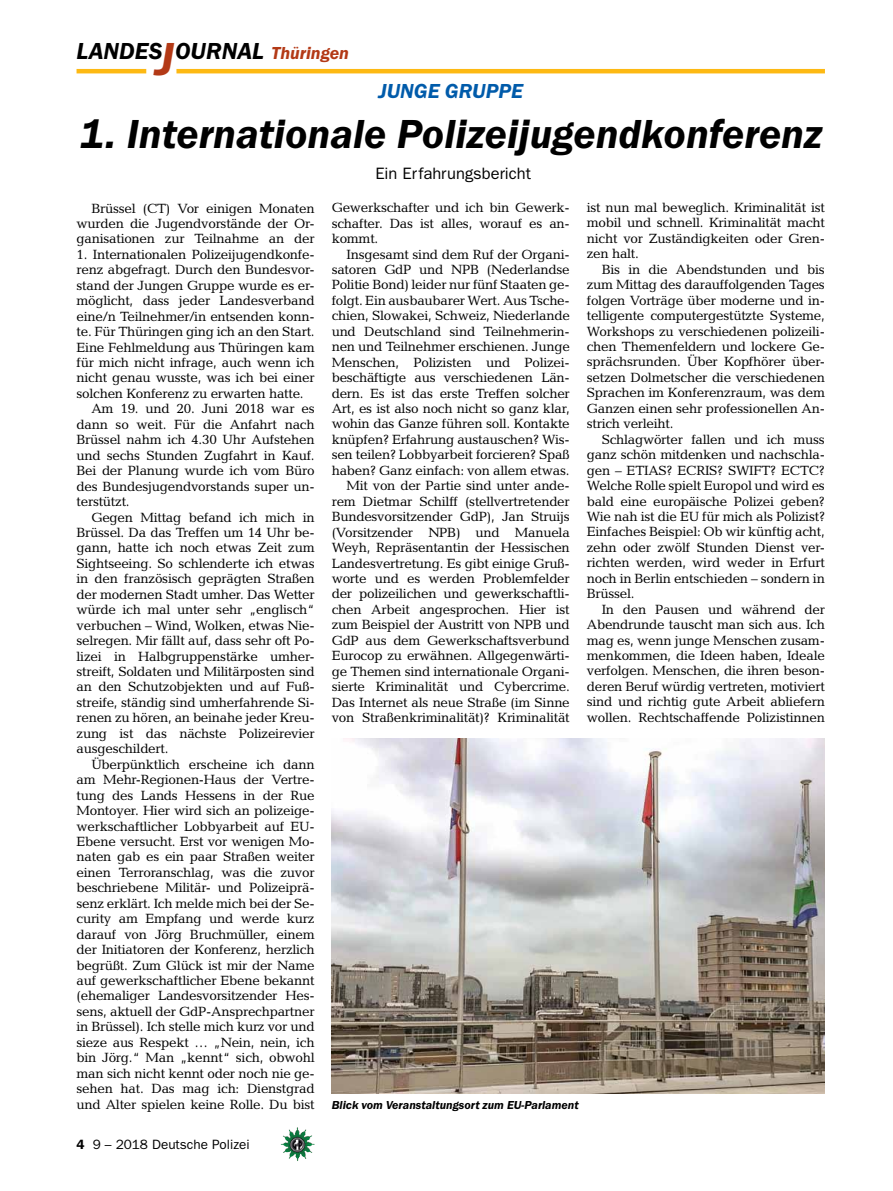
<style>
.page{position:relative;width:893px;height:1191px;background:#fff}
.page>*{position:absolute;margin:0;border:0;box-sizing:border-box;transform-origin:0 0}
.t1{font:italic 600 42px "Franklin Gothic Itc T";color:#000}
.t2{font:italic 600 24px "Franklin Gothic Itc T";color:#000}
.t3{font:italic 600 21px "Franklin Gothic Itc T";color:#005baa}
.t4{font:16.5px "Franklin Gothic";color:#000}
.t5{font:13.5px/15.5px "Candida";letter-spacing:-.02em;color:#000;text-align:justify}
.t6{font:13.5px "Franklin Gothic";color:#000}
.t7{font:italic 600 12px "Franklin Gothic Itc T";color:#000}
.s1{font-size:48px;color:#b33916}
.s2{font-size:18px;color:#b33916}
.s3{font-weight:600}
</style>
<div class="page">
<hr style="left:77px;top:69px;width:69px;height:4px;background:#fdb913">
<hr style="left:176px;top:69px;width:649px;height:4px;background:#fdb913">
<img style="left:281px;top:1128px;width:16px;height:24px">
<img style="left:332px;top:738px;width:493px;height:355px">
<h2 class="t2" style="left:77px;top:37px;width:274px">LANDES<span class="s1">J</span>OURNAL <span class="s2">Thüringen</span></h2>
<h3 class="t3" style="left:378px;top:79px;width:14px">junge</h3>
<h3 class="t3" style="left:445px;top:79px;width:15px">gru</h3>
<h3 class="t3" style="left:486px;top:79px;width:38px">ppe</h3>
<h1 class="t1" style="left:79px;top:109px;width:745px">1. Internationale Polizeijugendkonferenz</h1>
<p class="t4" style="left:375px;top:164px;width:157px">Ein Erfahrungsbericht</p>
<p class="t5" style="left:77px;top:200px;width:240px;text-indent:15px">Brüssel (CT) Vor einigen Monaten wurden die Jugendvorstände der Or&shy;ganisationen zur Teilnahme an der</p>
<p class="t5" style="left:77px;top:247px;width:240px">1. Internationalen Polizeijugendkonfe-</p>
<p class="t5" style="left:77px;top:262px;width:240px">renz abgefragt. Durch den Bundesvor-</p>
<p class="t5" style="left:77px;top:277px;width:240px">stand der Jungen Gruppe wurde es er-</p>
<p class="t5" style="left:77px;top:293px;width:240px">möglicht, dass jeder Landesverband</p>
<p class="t5" style="left:77px;top:308px;width:240px">eine/n Teilnehmer/in entsenden konn-</p>
<p class="t5" style="left:77px;top:324px;width:240px">te. Für Thüringen ging ich an den Start.</p>
<p class="t5" style="left:77px;top:339px;width:240px">Eine Fehlmeldung aus Thüringen kam</p>
<p class="t5" style="left:77px;top:355px;width:240px">für mich nicht infrage, auch wenn ich</p>
<p class="t5" style="left:77px;top:370px;width:240px">nicht genau wusste, was ich bei einer</p>
<p class="t5" style="left:77px;top:386px;width:229px">solchen Konferenz zu erwarten hatte.</p>
<p class="t5" style="left:91px;top:401px;width:225px">Am 19. und 20. Juni 2018 war es</p>
<p class="t5" style="left:77px;top:416px;width:240px">dann so weit. Für die Anfahrt nach</p>
<p class="t5" style="left:77px;top:432px;width:240px">Brüssel nahm ich 4.30 Uhr Aufstehen</p>
<p class="t5" style="left:77px;top:447px;width:240px">und sechs Stunden Zugfahrt in Kauf.</p>
<p class="t5" style="left:77px;top:463px;width:240px">Bei der Planung wurde ich vom Büro</p>
<p class="t5" style="left:77px;top:478px;width:240px">des Bundesjugendvorstands super un-</p>
<p class="t5" style="left:77px;top:494px;width:55px">terstützt.</p>
<p class="t5" style="left:91px;top:509px;width:225px">Gegen Mittag befand ich mich in</p>
<p class="t5" style="left:77px;top:525px;width:240px">Brüssel. Da das Treffen um 14 Uhr be-</p>
<p class="t5" style="left:77px;top:540px;width:240px">gann, hatte ich noch etwas Zeit zum</p>
<p class="t5" style="left:77px;top:555px;width:240px">Sightseeing. So schlenderte ich etwas</p>
<p class="t5" style="left:77px;top:571px;width:240px">in den französisch geprägten Straßen</p>
<p class="t5" style="left:77px;top:586px;width:240px">der modernen Stadt umher. Das Wetter</p>
<p class="t5" style="left:77px;top:602px;width:240px">würde ich mal unter sehr „englisch“</p>
<p class="t5" style="left:77px;top:617px;width:240px">verbuchen – Wind, Wolken, etwas Nie-</p>
<p class="t5" style="left:77px;top:633px;width:240px">selregen. Mir fällt auf, dass sehr oft Po-</p>
<p class="t5" style="left:77px;top:648px;width:240px">lizei in Halbgruppenstärke umher-</p>
<p class="t5" style="left:77px;top:664px;width:240px">streift, Soldaten und Militärposten sind</p>
<p class="t5" style="left:77px;top:679px;width:240px">an den Schutzobjekten und auf Fuß-</p>
<p class="t5" style="left:77px;top:694px;width:240px">streife, ständig sind umherfahrende Si-</p>
<p class="t5" style="left:77px;top:710px;width:240px">renen zu hören, an beinahe jeder Kreu-</p>
<p class="t5" style="left:77px;top:725px;width:240px">zung ist das nächste Polizeirevier</p>
<p class="t5" style="left:77px;top:741px;width:93px">ausgeschildert.</p>
<p class="t5" style="left:91px;top:756px;width:225px">Überpünktlich erscheine ich dann</p>
<p class="t5" style="left:77px;top:772px;width:240px">am Mehr-Regionen-Haus der Vertre-</p>
<p class="t5" style="left:77px;top:787px;width:240px">tung des Lands Hessens in der Rue</p>
<p class="t5" style="left:77px;top:803px;width:240px">Montoyer. Hier wird sich an polizeige-</p>
<p class="t5" style="left:77px;top:818px;width:240px">werkschaftlicher Lobbyarbeit auf EU-</p>
<p class="t5" style="left:77px;top:833px;width:240px">Ebene versucht. Erst vor wenigen Mo-</p>
<p class="t5" style="left:77px;top:849px;width:240px">naten gab es ein paar Straßen weiter</p>
<p class="t5" style="left:77px;top:864px;width:240px">einen Terroranschlag, was die zuvor</p>
<p class="t5" style="left:77px;top:880px;width:240px">beschriebene Militär- und Polizeiprä-</p>
<p class="t5" style="left:77px;top:895px;width:240px">senz erklärt. Ich melde mich bei der Se-</p>
<p class="t5" style="left:77px;top:911px;width:240px">curity am Empfang und werde kurz</p>
<p class="t5" style="left:77px;top:926px;width:240px">darauf von Jörg Bruchmüller, einem</p>
<p class="t5" style="left:77px;top:942px;width:240px">der Initiatoren der Konferenz, herzlich</p>
<p class="t5" style="left:77px;top:957px;width:240px">begrüßt. Zum Glück ist mir der Name</p>
<p class="t5" style="left:77px;top:972px;width:240px">auf gewerkschaftlicher Ebene bekannt</p>
<p class="t5" style="left:77px;top:988px;width:240px">(ehemaliger Landesvorsitzender Hes-</p>
<p class="t5" style="left:77px;top:1003px;width:240px">sens, aktuell der GdP-Ansprechpartner</p>
<p class="t5" style="left:77px;top:1019px;width:240px">in Brüssel). Ich stelle mich kurz vor und</p>
<p class="t5" style="left:77px;top:1034px;width:240px">sieze aus Respekt … „Nein, nein, ich</p>
<p class="t5" style="left:77px;top:1050px;width:240px">bin Jörg.“ Man „kennt“ sich, obwohl</p>
<p class="t5" style="left:77px;top:1065px;width:240px">man sich nicht kennt oder noch nie ge-</p>
<p class="t5" style="left:77px;top:1081px;width:240px">sehen hat. Das mag ich: Dienstgrad</p>
<p class="t5" style="left:77px;top:1096px;width:240px">und Alter spielen keine Rolle. Du bist</p>
<p class="t6" style="left:77px;top:1136px;width:175px"><span class="s3">4</span> 9 – 2018 Deutsche Polizei</p>
<p class="t5" style="left:332px;top:200px;width:240px">Gewerkschafter und ich bin Gewerk&shy;schafter. Das ist alles, worauf es an&shy;kommt.</p>
<p class="t5" style="left:332px;top:246px;width:240px;text-align:right">Insgesamt sind dem Ruf der Organi&shy;satoren GdP und NPB (Nederlandse Politie Bond) leider nur fünf Staaten ge&shy;folgt. Ein ausbaubarer Wert. Aus Tsche&shy;chien, Slowakei, Schweiz, Niederlande und Deutschland sind Teilnehmerin&shy;nen und Teilnehmer erschienen. Junge Menschen, Polizisten und Polizei&shy;beschäftigte aus verschiedenen Län&shy;dern. Es ist das erste Treffen solcher Art, es ist also noch nicht so ganz klar, wohin das Ganze führen soll. Kontakte knüpfen? Erfahrung austauschen? Wis&shy;sen teilen? Lobbyarbeit forcieren? Spaß haben? Ganz einfach: von allem etwas.<br>Mit von der Partie sind unter ande&shy;rem Dietmar Schilff (stellvertretender Bundesvorsitzender GdP), Jan Struijs (Vorsitzender NPB) und Manuela Weyh, Repräsentantin der Hessischen Landesvertretung. Es gibt einige Gruß&shy;worte und es werden Problemfelder der polizeilichen und gewerkschaftli&shy;chen Arbeit angesprochen. Hier ist zum Beispiel der Austritt von NPB und GdP aus dem Gewerkschaftsverbund Eurocop zu erwähnen. Allgegenwärti&shy;ge Themen sind internationale Organi&shy;sierte Kriminalität und Cybercrime.<br>Das Internet als neue Straße (im Sinne von Straßenkriminalität)? Kriminalität</p>
<p class="t5" style="left:587px;top:200px;width:240px">ist nun mal beweglich. Kriminalität ist mobil und schnell. Kriminalität macht nicht vor Zuständigkeiten oder Gren&shy;zen halt.</p>
<p class="t5" style="left:587px;top:261px;width:240px;text-indent:15px">Bis in die Abendstunden und bis zum Mittag des darauffolgenden Tages folgen Vorträge über moderne und in&shy;telligente computergestützte Systeme, Workshops zu verschiedenen polizeili&shy;chen Themenfeldern und lockere Ge&shy;sprächsrunden. Über Kopfhörer über&shy;setzen Dolmetscher die verschiedenen Sprachen im Konferenzraum, was dem Ganzen einen sehr professionellen An&shy;strich verleiht.</p>
<p class="t5" style="left:587px;top:431px;width:240px;text-indent:15px">Schlagwörter fallen und ich muss ganz schön mitdenken und nachschla&shy;gen – ETIAS? ECRIS? SWIFT? ECTC?<br>Welche Rolle spielt Europol und wird es bald eine europäische Polizei geben?<br>Wie nah ist die EU für mich als Polizist?<br>Einfaches Beispiel: Ob wir künftig acht, zehn oder zwölf Stunden Dienst ver&shy;richten werden, wird weder in Erfurt noch in Berlin entschieden – sondern in Brüssel.</p>
<p class="t5" style="left:587px;top:601px;width:240px;text-indent:15px">In den Pausen und während der Abendrunde tauscht man sich aus. Ich mag es, wenn junge Menschen zusam&shy;menkommen, die Ideen haben, Ideale verfolgen. Menschen, die ihren beson&shy;deren Beruf würdig vertreten, motiviert sind und richtig gute Arbeit abliefern wollen. Rechtschaffende Polizistinnen</p>
<p class="t7" style="left:332px;top:1098px;width:249px">Blick vom Veranstaltungsort zum EU-Parlament</p>
</div>
